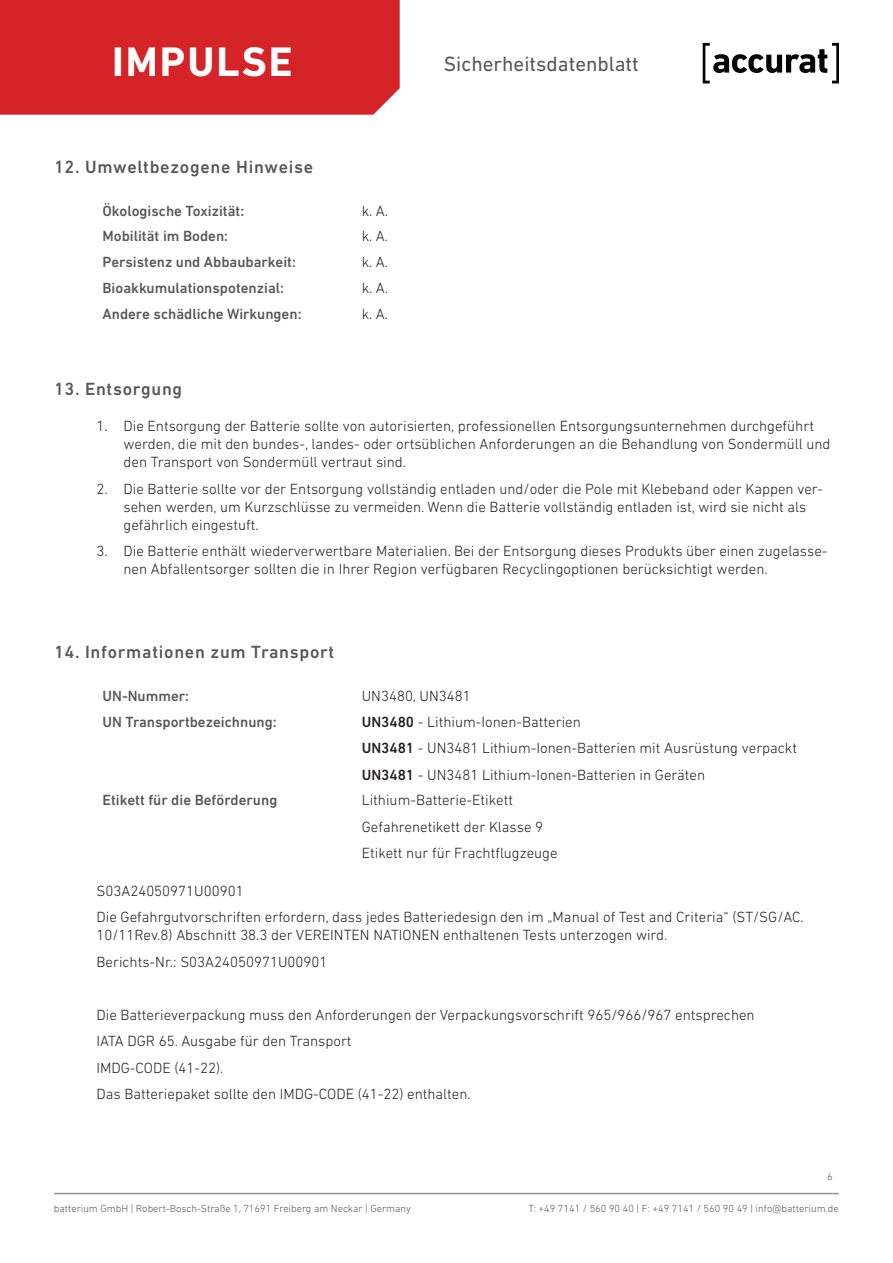
<style>
.page{position:relative;width:893px;height:1263px;background:#fff}
.page>*{position:absolute;margin:0;border:0;box-sizing:border-box;transform-origin:0 0}
.t1{font:700 42px "DIN Next LT Pro";letter-spacing:.05em;color:#fff}
.t2{font:21px "DIN Next LT Pro";color:#57585a}
.t3{font:500 18px "DIN Next LT Pro";letter-spacing:.04em;color:#57585a}
.t4{font:300 15px/26.5px "DIN Next LT Pro";color:#231f20}
.t5{font:500 15px "DIN Next LT Pro";color:#57585a}
.t6{font:300 10.5px "DIN Next LT Pro";color:#57585a}
.s1{font-weight:500}
</style>
<div class="page">
<hr style="left:54px;top:1193px;width:785px;height:1px;background:#939598">
<svg style="left:703px;top:43px;width:136px;height:40px"></svg>
<div style="left:0;top:0;width:400px;height:115px;background:#d42428"></div>
<h1 class="t1" style="left:112px;top:37px;width:182px">IMPULSE</h1>
<h2 class="t2" style="left:444px;top:52px;width:196px">Sicherheitsdatenblatt</h2>
<p class="t3" style="left:54px;top:157px;width:261px">12. Umweltbezogene Hinweise</p>
<p class="t5" style="left:103px;top:202px;width:143px">Ökologische Toxizität:</p>
<p class="t4" style="left:362px;top:197px;width:28px">k. A.</p>
<p class="t5" style="left:103px;top:228px;width:127px">Mobilität im Boden:</p>
<p class="t4" style="left:362px;top:223px;width:28px">k. A.</p>
<p class="t5" style="left:103px;top:253px;width:195px">Persistenz und Abbaubarkeit:</p>
<p class="t4" style="left:362px;top:249px;width:28px">k. A.</p>
<p class="t5" style="left:103px;top:279px;width:183px">Bioakkumulationspotenzial:</p>
<p class="t4" style="left:362px;top:274px;width:28px">k. A.</p>
<p class="t5" style="left:103px;top:305px;width:201px">Andere schädliche Wirkungen:</p>
<p class="t4" style="left:362px;top:300px;width:28px">k. A.</p>
<p class="t3" style="left:54px;top:379px;width:130px">13. Entsorgung</p>
<p class="t4" style="left:124px;top:417px;width:708px;line-height:18px;text-indent:-27px">1. Die Entsorgung der Batterie sollte von autorisierten, professionellen Entsorgungsunternehmen durchgeführt werden, die mit den bundes-, landes- oder ortsüblichen Anforderungen an die Behandlung von Sondermüll und den Transport von Sondermüll vertraut sind.</p>
<p class="t4" style="left:124px;top:480px;width:701px;line-height:18px;text-indent:-27px">2. Die Batterie sollte vor der Entsorgung vollständig entladen und/oder die Pole mit Klebeband oder Kappen ver&shy;sehen werden, um Kurzschlüsse zu vermeiden. Wenn die Batterie vollständig entladen ist, wird sie nicht als gefährlich eingestuft.</p>
<p class="t4" style="left:124px;top:542px;width:705px;line-height:18px;text-indent:-27px">3. Die Batterie enthält wiederverwertbare Materialien. Bei der Entsorgung dieses Produkts über einen zugelasse&shy;nen Abfallentsorger sollten die in Ihrer Region verfügbaren Recyclingoptionen berücksichtigt werden.</p>
<p class="t3" style="left:54px;top:642px;width:282px">14. Informationen zum Transport</p>
<p class="t5" style="left:103px;top:687px;width:88px">UN-Nummer:</p>
<p class="t4" style="left:362px;top:682px;width:110px">UN3480, UN3481</p>
<p class="t5" style="left:103px;top:713px;width:176px">UN Transportbezeichnung:</p>
<p class="t4" style="left:362px;top:708px;width:437px"><span class="s1">UN3480</span> - Lithium-Ionen-Batterien<br><span class="s1">UN3481</span> - UN3481 Lithium-Ionen-Batterien mit Ausrüstung verpackt<br><span class="s1">UN3481</span> - UN3481 Lithium-Ionen-Batterien in Geräten</p>
<p class="t5" style="left:103px;top:792px;width:176px">Etikett für die Beförderung</p>
<p class="t4" style="left:362px;top:787px;width:197px">Lithium-Batterie-Etikett<br>Gefahrenetikett der Klasse 9<br>Etikett nur für Frachtflugzeuge</p>
<p class="t4" style="left:97px;top:877px;width:709px">S03A24050971U00901<br>Die Gefahrgutvorschriften erfordern, dass jedes Batteriedesign den im „Manual of Test and Criteria“ (ST/SG/AC.</p>
<p class="t4" style="left:97px;top:922px;width:572px">10/11Rev.8) Abschnitt 38.3 der VEREINTEN NATIONEN enthaltenen Tests unterzogen wird.<br>Berichts-Nr.: S03A24050971U00901</p>
<p class="t4" style="left:97px;top:1001px;width:660px">Die Batterieverpackung muss den Anforderungen der Verpackungsvorschrift 965/966/967 entsprechen IATA DGR 65. Ausgabe für den Transport<br>IMDG-CODE (41-22).<br>Das Batteriepaket sollte den IMDG-CODE (41-22) enthalten.</p>
<p class="t6" style="left:827px;top:1170px;width:7px">6</p>
<p class="t6" style="left:54px;top:1202px;width:359px">batterium GmbH | Robert-Bosch-Straße 1, 71691 Freiberg am Neckar | Germany</p>
<p class="t6" style="left:528px;top:1202px;width:312px">T: +49 7141 / 560 90 40 | F: +49 7141 / 560 90 49 | info@batterium.de</p>
</div>
